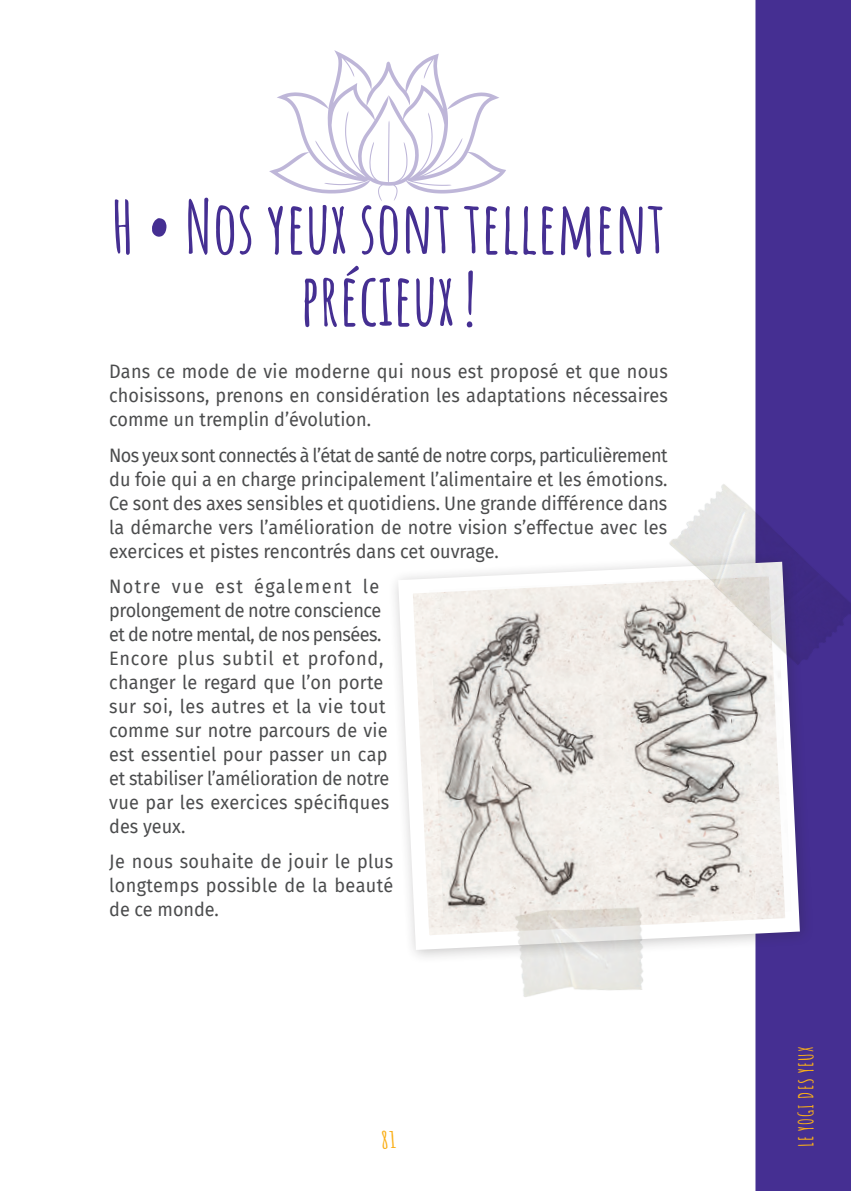
<style>
.page{position:relative;width:851px;height:1191px;background:#fff}
.page>*{position:absolute;margin:0;border:0;box-sizing:border-box;transform-origin:0 0}
.t1{font:700 72px/72px "Amatic SC";color:#452f92;text-align:center;scale:.95 1}
.t2{font:700 22.2px "Amatic SC";color:#faaf18;scale:1.25 1}
.t3{font:700 20px "Amatic SC";letter-spacing:.05em;color:#faaf18;scale:.95 1}
.t4{font:19px/24px "Fira Sans";letter-spacing:.005em;color:#4b4c4d;text-align:justify;scale:.95 1}
</style>
<div class="page">
<div style="left:755px;top:0;width:95px;height:1191px;background:#452f92"></div>
<div style="left:388px;top:552px;width:426px;height:412px;background:#231f20;opacity:.25"></div>
<svg style="left:391px;top:554px;width:416px;height:403px"></svg>
<img style="left:429px;top:575px;width:362px;height:351px">
<img style="left:650px;top:468px;width:200px;height:222px">
<img style="left:510px;top:892px;width:141px;height:105px">
<svg style="left:269px;top:50px;width:237px;height:151px"></svg>
<h1 class="t1" style="left:112px;top:186px;width:584px">H • Nos yeux sont tellement précieux !</h1>
<p class="t4" style="left:109px;top:359px;width:589px">Dans ce mode de vie moderne qui nous est proposé et que nous choisissons, prenons en considération les adaptations nécessaires comme un tremplin d’évolution.</p>
<p class="t4" style="left:109px;top:442px;width:589px">Nos yeux sont connectés à l’état de santé de notre corps, particulièrement du foie qui a en charge principalement l’alimentaire et les émotions.<br>Ce sont des axes sensibles et quotidiens. Une grande différence dans la démarche vers l’amélioration de notre vision s’effectue avec les exercices et pistes rencontrés dans cet ouvrage.</p>
<p class="t4" style="left:109px;top:574px;width:296px;text-align:left">Notre vue est également le prolongement de notre conscience et de notre mental, de nos pensées.<br>Encore plus subtil et profond, changer le regard que l’on porte sur soi, les autres et la vie tout comme sur notre parcours de vie est essentiel pour passer un cap et stabiliser l’amélioration de notre vue par les exercices spécifiques des yeux.</p>
<p class="t4" style="left:109px;top:849px;width:300px">Je nous souhaite de jouir le plus longtemps possible de la beauté de ce monde.</p>
<p class="t2" style="left:380px;top:1122px;width:14px">81</p>
<p class="t3" style="left:790px;top:1147px;width:107px;rotate:-90deg">LE YOGI DES YEUX</p>
</div>
